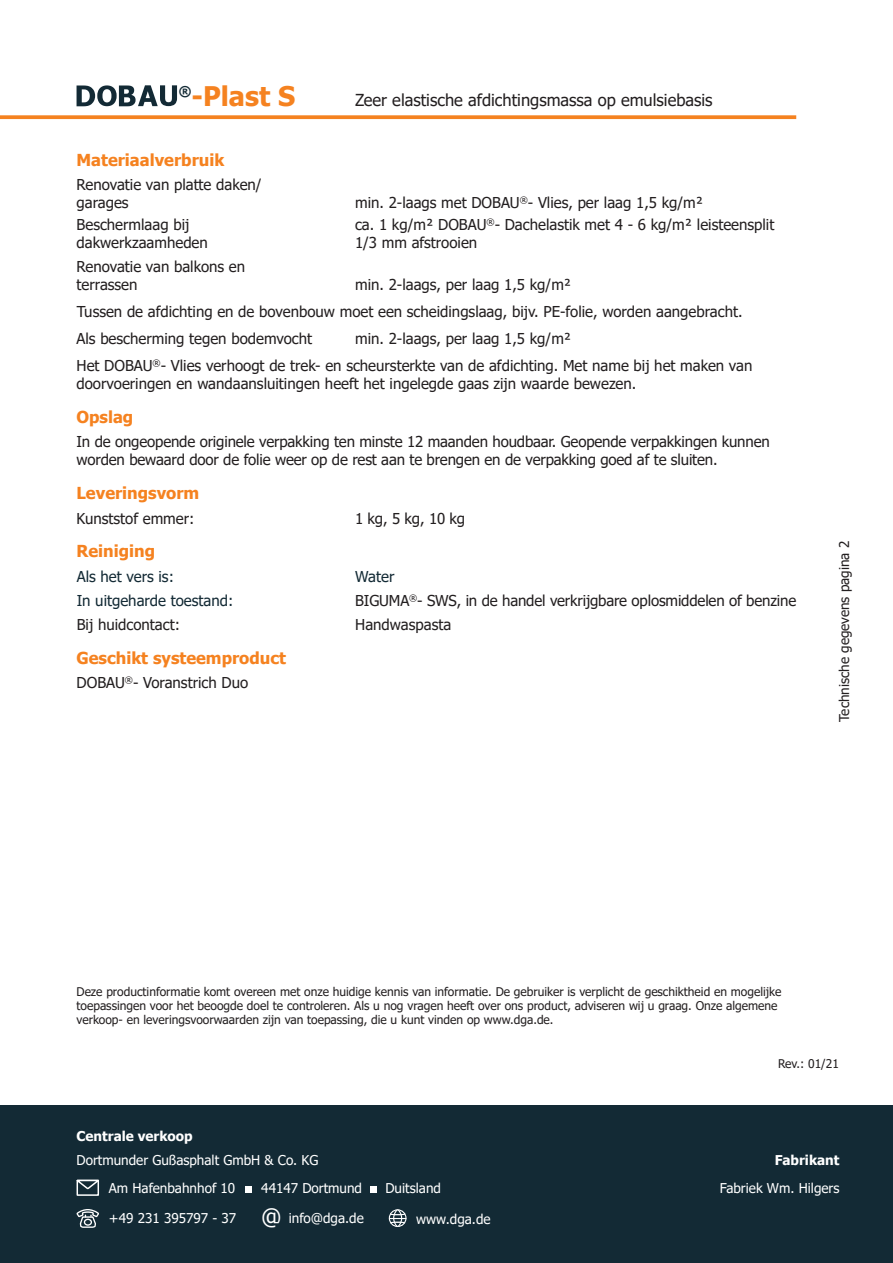
<style>
.page{position:relative;width:893px;height:1263px;background:#fff}
.page>*{position:absolute;margin:0;border:0;box-sizing:border-box;transform-origin:0 0}
.t1{font:700 27px "Tahoma";color:#f58220}
.t2{font:700 16.5px "Tahoma";color:#f58220}
.t3{font:16.5px "Tahoma";color:#231f20}
.t4{font:15px/18px "Tahoma";color:#231f20}
.t5{font:15px "Tahoma";color:#132a35}
.t6{font:700 13.65px "Tahoma";color:#132a35}
.t7{font:13.5px/28.2px "Tahoma";color:#fff}
.t8{font:13.5px "Tahoma";color:#231f20}
.t9{font:700 13.5px "Tahoma";color:#fff}
.t10{font:12px/14.4px "Tahoma";color:#231f20}
.s1{font-size:22.5px}
</style>
<div class="page">
<svg style="left:0;top:115px;width:796px;height:4px;fill:#f58220"></svg>
<svg style="left:77px;top:85px;width:100px;height:21px"></svg>
<div style="left:0;top:1106px;width:893px;height:157px;background:#132a35"></div>
<svg style="left:77px;top:1180px;width:22px;height:16px"></svg>
<div style="left:245px;top:1186px;width:6px;height:7px;background:#fff"></div>
<svg style="left:77px;top:1209px;width:22px;height:19px"></svg>
<div style="left:371px;top:1186px;width:6px;height:7px;background:#fff"></div>
<div style="left:389px;top:1209px;width:17px;height:18px;border:1px solid #fff;border-radius:50%"></div>
<div style="left:393px;top:1209px;width:9px;height:18px;border:1px solid #fff;border-radius:50%"></div>
<svg style="left:389px;top:1212px;width:17px;height:12px"></svg>
<h1 class="t1" style="left:191px;top:77px;width:105px">-Plast S</h1>
<p class="t6" style="left:179px;top:82px;width:14px">®</p>
<p class="t2" style="left:77px;top:148px;width:149px">Materiaalverbruik</p>
<p class="t4" style="left:77px;top:176px;width:187px">Renovatie van platte daken/ garages</p>
<p class="t3" style="left:355px;top:89px;width:359px">Zeer elastische afdichtingsmassa op emulsiebasis</p>
<p class="t4" style="left:355px;top:194px;width:350px">min. 2-laags met DOBAU<sup>®</sup>- Vlies, per laag 1,5 kg/m²</p>
<p class="t4" style="left:77px;top:216px;width:133px">Beschermlaag bij dakwerkzaamheden</p>
<p class="t4" style="left:355px;top:216px;width:421px">ca. 1 kg/m² DOBAU<sup>®</sup>- Dachelastik met 4 - 6 kg/m² leisteensplit<br>1/3 mm afstrooien</p>
<p class="t4" style="left:77px;top:259px;width:170px">Renovatie van balkons en terrassen</p>
<p class="t4" style="left:77px;top:272px;width:677px;line-height:27px;text-indent:279px">min. 2-laags, per laag 1,5 kg/m²<br>Tussen de afdichting en de bovenbouw moet een scheidingslaag, bijv. PE-folie, worden aangebracht.<br>Als bescherming tegen bodemvocht<br>Het DOBAU<sup>®</sup>- Vlies verhoogt de trek- en scheursterkte van de afdichting. Met name bij het maken van</p>
<p class="t4" style="left:77px;top:375px;width:561px">doorvoeringen en wandaansluitingen heeft het ingelegde gaas zijn waarde bewezen.</p>
<p class="t4" style="left:355px;top:331px;width:218px">min. 2-laags, per laag 1,5 kg/m²</p>
<p class="t2" style="left:77px;top:405px;width:58px">Opslag</p>
<p class="t4" style="left:77px;top:434px;width:695px">In de ongeopende originele verpakking ten minste 12 maanden houdbaar. Geopende verpakkingen kunnen worden bewaard door de folie weer op de rest aan te brengen en de verpakking goed af te sluiten.</p>
<p class="t2" style="left:77px;top:482px;width:124px">Leveringsvorm</p>
<p class="t4" style="left:77px;top:510px;width:119px">Kunststof emmer:</p>
<p class="t4" style="left:355px;top:510px;width:112px">1 kg, 5 kg, 10 kg</p>
<p class="t2" style="left:76px;top:540px;width:80px">Reiniging</p>
<p class="t5" style="left:77px;top:566px;width:99px">Als het vers is:</p>
<p class="t5" style="left:355px;top:566px;width:41px">Water</p>
<p class="t5" style="left:77px;top:590px;width:158px">In uitgeharde toestand:</p>
<p class="t4" style="left:355px;top:589px;width:442px;line-height:24.3px">BIGUMA<sup>®</sup>- SWS, in de handel verkrijgbare oplosmiddelen of benzine<br>Handwaspasta</p>
<p class="t4" style="left:77px;top:616px;width:105px">Bij huidcontact:</p>
<p class="t2" style="left:77px;top:646px;width:211px">Geschikt systeemproduct</p>
<p class="t4" style="left:77px;top:674px;width:173px">DOBAU<sup>®</sup>- Voranstrich Duo</p>
<p class="t8" style="left:835px;top:722px;width:183px;rotate:-90deg">Technische gegevens pagina 2</p>
<p class="t10" style="left:77px;top:985px;width:706px">Deze productinformatie komt overeen met onze huidige kennis van informatie. De gebruiker is verplicht de geschiktheid en mogelijke toepassingen voor het beoogde doel te controleren. Als u nog vragen heeft over ons product, adviseren wij u graag. Onze algemene verkoop- en leveringsvoorwaarden zijn van toepassing, die u kunt vinden op www.dga.de.</p>
<p class="t10" style="left:778px;top:1057px;width:62px">Rev.: 01/21</p>
<p class="t9" style="left:77px;top:1127px;width:118px">Centrale verkoop</p>
<p class="t7" style="left:109px;top:1146px;width:211px;text-indent:-32px">Dortmunder Gußasphalt GmbH &amp; Co. KG<br>Am Hafenbahnhof 10</p>
<p class="t7" style="left:261px;top:1175px;width:102px">44147 Dortmund</p>
<p class="t7" style="left:109px;top:1205px;width:256px">+49 231 395797 - 37 <span class="s1">@</span> info@dga.de</p>
<p class="t7" style="left:416px;top:1205px;width:76px">www.dga.de</p>
<p class="t7" style="left:385px;top:1175px;width:57px">Duitsland</p>
<p class="t9" style="left:775px;top:1150px;width:66px">Fabrikant</p>
<p class="t7" style="left:720px;top:1175px;width:121px">Fabriek Wm. Hilgers</p>
</div>
